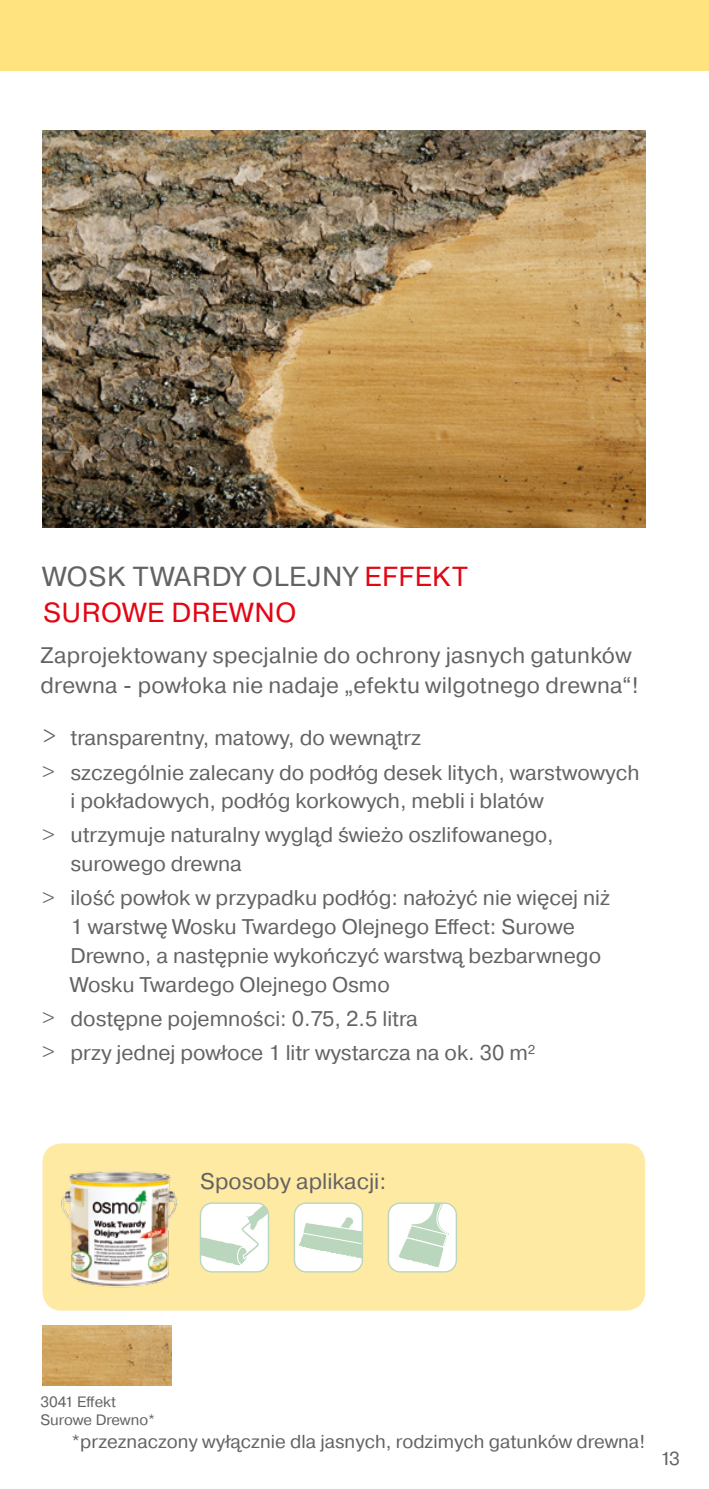
<style>
.page{position:relative;width:709px;height:1489px;background:#fff}
.page>*{position:absolute;margin:0;border:0;box-sizing:border-box;transform-origin:0 0}
.t1{font:27.5px/35px "Pragmatica";letter-spacing:.025em;color:#e30613}
.t2{font:22.5px/30px "Pragmatica";letter-spacing:.01em;color:#646363}
.t3{font:21.25px/34px "Pragmatica";color:#646363}
.t4{font:18.75px "Pragmatica";color:#646363}
.t5{font:15px/18px "Pragmatica";color:#646363}
.s1{color:#646363}
.s2{font-family:"Helvetica Neue";font-weight:300}
</style>
<div class="page">
<div style="left:0;top:0;width:709px;height:71px;background:#ffe37e"></div>
<div style="left:43px;top:1143px;width:602px;height:167px;background:#ffeaa3;border-radius:19px"></div>
<img style="left:61px;top:1171px;width:117px;height:117px">
<img style="left:43px;top:1325px;width:129px;height:60px">
<div style="left:200px;top:1202px;width:68px;height:69px;background:#fff;border-radius:12px"></div>
<svg style="left:200px;top:1204px;width:67px;height:62px"></svg>
<div style="left:200px;top:1202px;width:69px;height:70px;border:1px solid #bad7bd;border-radius:12px"></div>
<div style="left:294px;top:1202px;width:68px;height:69px;background:#fff;border-radius:12px"></div>
<svg style="left:297px;top:1217px;width:65px;height:54px"></svg>
<div style="left:294px;top:1202px;width:69px;height:70px;border:1px solid #bad7bd;border-radius:12px"></div>
<div style="left:388px;top:1202px;width:68px;height:69px;background:#fff;border-radius:12px"></div>
<svg style="left:399px;top:1204px;width:51px;height:63px"></svg>
<div style="left:387px;top:1202px;width:70px;height:70px;border:1px solid #bad7bd;border-radius:12px"></div>
<img style="left:43px;top:131px;width:602px;height:397px">
<p class="t1" style="left:43px;top:560px;width:426px"><span class="s1">WOSK TWARDY OLEJNY</span> EFFEKT<br>SUROWE DREWNO</p>
<p class="t2" style="left:40px;top:641px;width:600px">Zaprojektowany specjalnie do ochrony jasnych gatunków drewna - powłoka nie nadaje „efektu wilgotnego drewna“!</p>
<p class="t3" style="left:42px;top:721px;width:599px">&gt; transparentny, matowy, do wewnątrz<br><span class="s2">&gt;</span> szczególnie zalecany do podłóg desek litych, warstwowych</p>
<p class="t3" style="left:42px;top:784px;width:513px;text-indent:28px">i pokładowych, podłóg korkowych, mebli i blatów <span class="s2">&gt;</span> utrzymuje naturalny wygląd świeżo oszlifowanego,</p>
<p class="t3" style="left:42px;top:847px;width:569px;text-indent:28px">surowego drewna<br><span class="s2">&gt;</span> ilość powłok w przypadku podłóg: nałożyć nie więcej niż</p>
<p class="t3" style="left:71px;top:912px;width:532px;line-height:28.8px">1 warstwę Wosku Twardego Olejnego Effect: Surowe<br>Drewno, a następnie wykończyć warstwą bezbarwnego<br>Wosku Twardego Olejnego Osmo</p>
<p class="t3" style="left:42px;top:1001px;width:495px"><span class="s2">&gt;</span> dostępne pojemności: 0.75, 2.5 litra<br><span class="s2">&gt;</span> przy jednej powłoce 1 litr wystarcza na ok. 30 m²</p>
<p class="t2" style="left:200px;top:1166px;width:188px">Sposoby aplikacji:</p>
<p class="t5" style="left:40px;top:1393px;width:116px">3041 Effekt<br>Surowe Drewno*</p>
<p class="t4" style="left:71px;top:1429px;width:575px">*przeznaczony wyłącznie dla jasnych, rodzimych gatunków drewna!</p>
<p class="t4" style="left:660px;top:1446px;width:21px">13</p>
</div>
